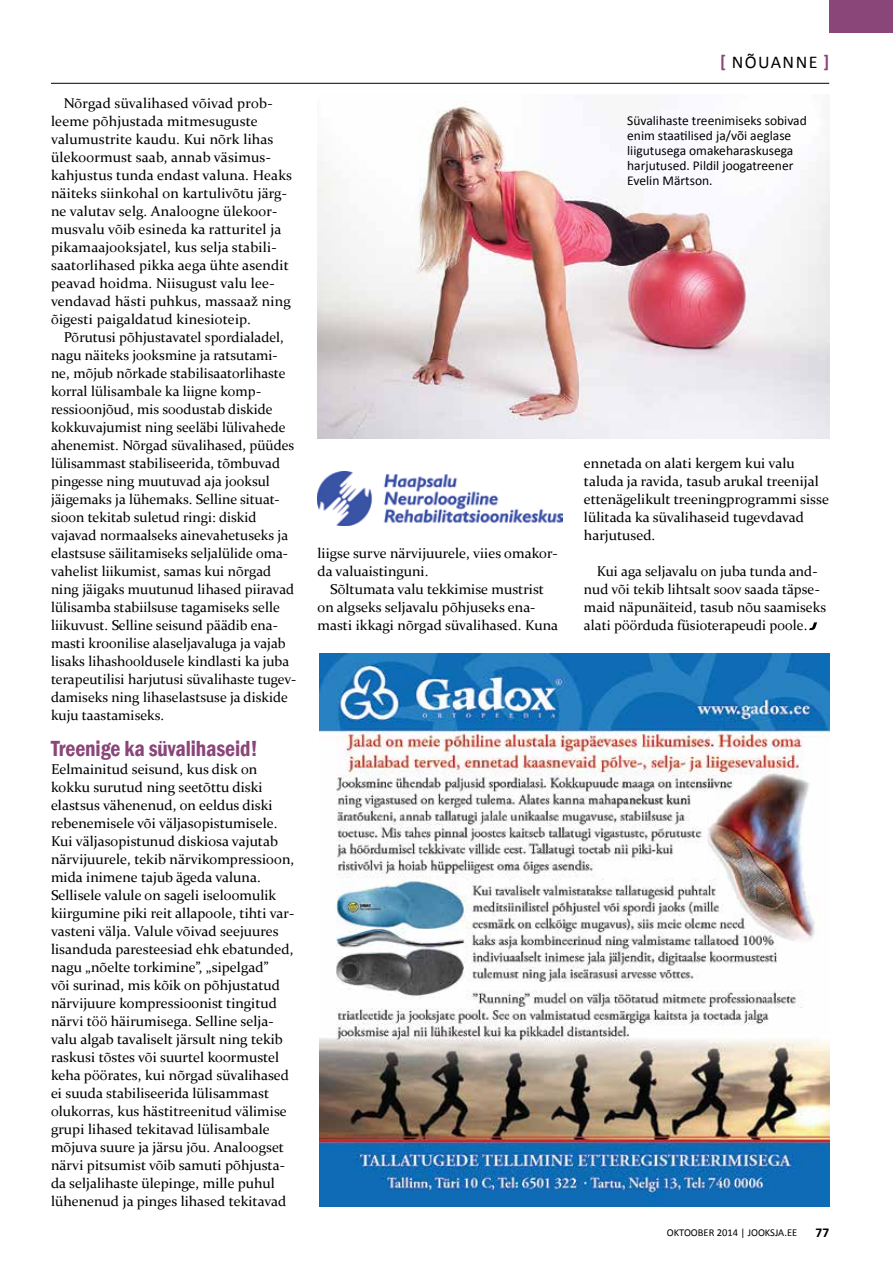
<style>
.page{position:relative;width:893px;height:1263px;background:#fff}
.page>*{position:absolute;margin:0;border:0;box-sizing:border-box;transform-origin:0 0}
.t1{font:600 condensed 22.5px "Franklin Gothic";letter-spacing:-.005em;color:#8a4679}
.t2{font:18px "Calibri";letter-spacing:.08em;color:#000}
.t3{font:14.25px/18px "Constantia";color:#000}
.t4{font:13.5px/15px "Calibri";color:#000}
.t5{font:700 13.5px "Calibri";color:#000}
.t6{font:10.5px "Calibri";color:#000}
.s1{font-weight:700;color:#8a4679}
</style>
<div class="page">
<div style="left:829px;top:0;width:64px;height:32px;background:#8a4679"></div>
<img style="left:317px;top:102px;width:512px;height:336px">
<img style="left:317px;top:471px;width:246px;height:55px">
<svg style="left:809px;top:622px;width:8px;height:8px"></svg>
<img style="left:319px;top:654px;width:510px;height:552px">
<hr style="left:51px;top:83px;width:778px;height:1px;background:#000">
<p class="t3" style="left:51px;top:94px;width:243px;text-indent:13px">Nõrgad süvalihased võivad prob&shy;leeme põhjustada mitmesuguste valumustrite kaudu. Kui nõrk lihas ülekoormust saab, annab väsimus&shy;kahjustus tunda endast valuna. Heaks näiteks siinkohal on kartulivõtu järg&shy;ne valutav selg. Analoogne ülekoor&shy;musvalu võib esineda ka ratturitel ja pikamaajooksjatel, kus selja stabili&shy;saatorlihased pikka aega ühte asendit peavad hoidma. Niisugust valu lee&shy;vendavad hästi puhkus, massaaž ning õigesti paigaldatud kinesioteip.</p>
<p class="t3" style="left:51px;top:328px;width:247px;text-indent:13px">Põrutusi põhjustavatel spordialadel, nagu näiteks jooksmine ja ratsutami&shy;ne, mõjub nõrkade stabilisaatorlihaste korral lülisambale ka liigne komp&shy;ressioonjõud, mis soodustab diskide kokkuvajumist ning seeläbi lülivahede ahenemist. Nõrgad süvalihased, püüdes lülisammast stabiliseerida, tõmbuvad pingesse ning muutuvad aja jooksul jäigemaks ja lühemaks. Selline situat&shy;sioon tekitab suletud ringi: diskid vajavad normaalseks ainevahetuseks ja elastsuse säilitamiseks seljalülide oma&shy;vahelist liikumist, samas kui nõrgad ning jäigaks muutunud lihased piiravad lülisamba stabiilsuse tagamiseks selle liikuvust. Selline seisund päädib ena&shy;masti kroonilise alaseljavaluga ja vajab lisaks lihashooldusele kindlasti ka juba terapeutilisi harjutusi süvalihaste tugev&shy;damiseks ning lihaselastsuse ja diskide kuju taastamiseks.</p>
<h1 class="t1" style="left:51px;top:733px;width:209px">Treenige ka süvalihaseid!</h1>
<p class="t3" style="left:51px;top:760px;width:245px">Eelmainitud seisund, kus disk on kokku surutud ning seetõttu diski elastsus vähenenud, on eeldus diski rebenemisele või väljasopistumisele.<br>Kui väljasopistunud diskiosa vajutab närvijuurele, tekib närvikompressioon, mida inimene tajub ägeda valuna.<br>Sellisele valule on sageli iseloomulik kiirgumine piki reit allapoole, tihti var&shy;vasteni välja. Valule võivad seejuures lisanduda paresteesiad ehk ebatunded, nagu „nõelte torkimine”, „sipelgad”<br>või surinad, mis kõik on põhjustatud närvijuure kompressioonist tingitud närvi töö häirumisega. Selline selja&shy;valu algab tavaliselt järsult ning tekib raskusi tõstes või suurtel koormustel keha pöörates, kui nõrgad süvalihased ei suuda stabiliseerida lülisammast olukorras, kus hästitreenitud välimise grupi lihased tekitavad lülisambale mõjuva suure ja järsu jõu. Analoogset närvi pitsumist võib samuti põhjusta&shy;da seljalihaste ülepinge, mille puhul lühenenud ja pinges lihased tekitavad</p>
<p class="t3" style="left:317px;top:544px;width:242px">liigse surve närvijuurele, viies omakor&shy;da valuaistinguni.</p>
<p class="t3" style="left:317px;top:580px;width:242px;text-indent:13px">Sõltumata valu tekkimise mustrist on algseks seljavalu põhjuseks ena&shy;masti ikkagi nõrgad süvalihased. Kuna</p>
<p class="t2" style="left:720px;top:51px;width:111px"><span class="s1">[</span> NÕUANNE <span class="s1">]</span></p>
<p class="t4" style="left:627px;top:113px;width:181px">Süvalihaste treenimiseks sobivad enim staatilised ja/või aeglase liigutusega omakeharaskusega harjutused. Pildil joogatreener<br>Evelin Märtson.</p>
<p class="t3" style="left:584px;top:454px;width:247px">ennetada on alati kergem kui valu taluda ja ravida, tasub arukal treenijal ettenägelikult treeningprogrammi sisse lülitada ka süvalihaseid tugevdavad harjutused.</p>
<p class="t3" style="left:584px;top:562px;width:244px;text-indent:13px">Kui aga seljavalu on juba tunda and&shy;nud või tekib lihtsalt soov saada täpse&shy;maid näpunäiteid, tasub nõu saamiseks alati pöörduda füsioterapeudi poole.</p>
<p class="t6" style="left:667px;top:1226px;width:132px">OKTOOBER 2014 | JOOKSJA.EE</p>
<p class="t5" style="left:815px;top:1224px;width:15px">77</p>
</div>
